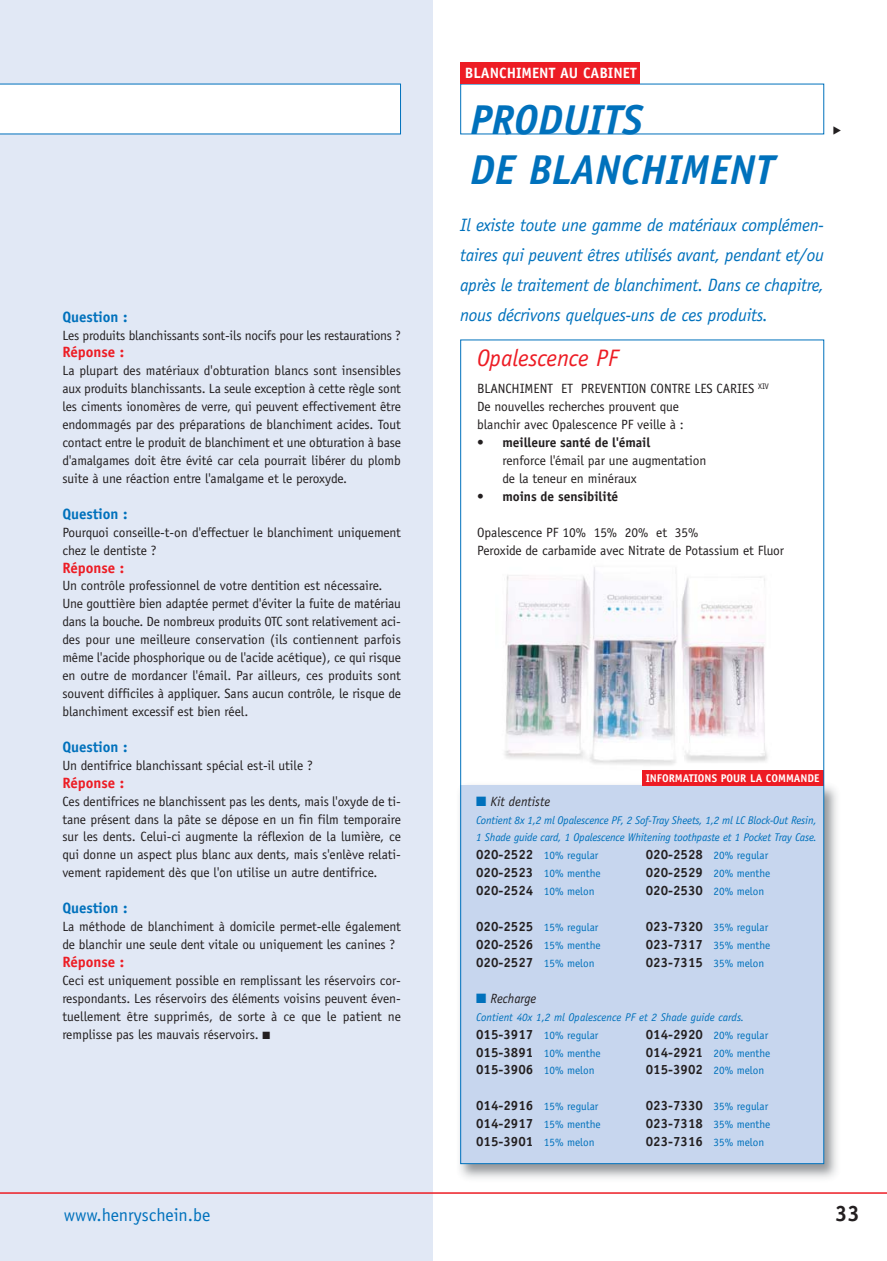
<style>
.page{position:relative;width:887px;height:1261px;background:#fff}
.page>*{position:absolute;margin:0;border:0;box-sizing:border-box;transform-origin:0 0}
.t1{font:italic 700 41.82px/50.2px "Officina Sans";color:#0071bc}
.t2{font:italic 23.8px "Officina Sans";letter-spacing:-.005em;color:#ed1c24}
.t3{font:700 22.22px "Officina Sans";color:#231f20}
.t4{font:italic 17.85px/29.9px "Officina Sans";letter-spacing:-.015em;color:#0071bc;text-align:justify}
.t5{font:17.85px "Officina Sans";color:#0071bc}
.t6{font:700 14.88px "Officina Sans";letter-spacing:-.005em;color:#0071bc}
.t7{font:700 14.88px "Officina Sans";letter-spacing:-.005em;color:#ed1c24}
.t8{font:700 14.88px "Officina Sans";color:#fff}
.t9{font:13.47px/17.8px "Officina Sans";letter-spacing:-.005em;color:#231f20}
.t10{font:700 13.47px "Officina Sans";color:#231f20}
.t11{font:italic 13.47px "Officina Sans";color:#231f20}
.t12{font:italic 11.2px/17.8px "Officina Sans";letter-spacing:-.015em;color:#0071bc}
.t13{font:11.2px/17.8px "Officina Sans";color:#0071bc}
.t14{font:700 11.2px "Officina Sans";color:#fff}
.s1{font-weight:700}
.s2{font-weight:400}
.s3{color:#0071bc}
.s4{font-weight:700;font-style:normal;font-size:13.47px;color:#231f20}
.s5{font-style:normal}
.s6{font-weight:400;font-size:11.2px;color:#0071bc}
.s7{font-weight:700;font-size:13.47px;color:#231f20}
</style>
<div class="page">
<img style="left:504px;top:567px;width:264px;height:198px">
<div style="left:0;top:0;width:433px;height:1260px;background:#e1e8f5"></div>
<hr style="left:0;top:1192px;width:887px;height:1px;background:#ed1c24">
<div style="left:460px;top:62px;width:180px;height:22px;background:#ed1c24"></div>
<div style="left:0;top:84px;width:401px;height:50px;background:#fff"></div>
<img style="left:459px;top:778px;width:378px;height:401px">
<img style="left:496px;top:778px;width:146px;height:2px">
<div style="left:460px;top:785px;width:364px;height:378px;background:#c7d6ee"></div>
<div style="left:642px;top:769px;width:182px;height:16px;background:#ed1c24"></div>
<p class="t6" style="left:62px;top:311px;width:67px">Question :</p>
<p class="t9" style="left:62px;top:327px;width:340px">Les produits blanchissants sont-ils nocifs pour les restaurations ?</p>
<p class="t7" style="left:62px;top:346px;width:63px">Réponse :</p>
<p class="t9" style="left:62px;top:363px;width:340px;text-align:justify">La plupart des matériaux d'obturation blancs sont insensibles aux produits blanchissants. La seule exception à cette règle sont les ciments ionomères de verre, qui peuvent effectivement être endommagés par des préparations de blanchiment acides. Tout contact entre le produit de blanchiment et une obturation à base d'amalgames doit être évité car cela pourrait libérer du plomb suite à une réaction entre l'amalgame et le peroxyde.</p>
<p class="t6" style="left:62px;top:508px;width:67px">Question :</p>
<p class="t9" style="left:62px;top:524px;width:340px">Pourquoi conseille-t-on d'effectuer le blanchiment uniquement chez le dentiste ?</p>
<p class="t7" style="left:62px;top:561px;width:63px">Réponse :</p>
<p class="t9" style="left:62px;top:578px;width:340px">Un contrôle professionnel de votre dentition est nécessaire.<br>Une gouttière bien adaptée permet d'éviter la fuite de matériau dans la bouche. De nombreux produits OTC sont relativement aci&shy;des pour une meilleure conservation (ils contiennent parfois même l'acide phosphorique ou de l'acide acétique), ce qui risque en outre de mordancer l'émail. Par ailleurs, ces produits sont souvent difficiles à appliquer. Sans aucun contrôle, le risque de blanchiment excessif est bien réel.</p>
<p class="t6" style="left:62px;top:741px;width:67px">Question :</p>
<p class="t9" style="left:62px;top:757px;width:252px">Un dentifrice blanchissant spécial est-il utile ?</p>
<p class="t7" style="left:62px;top:776px;width:63px">Réponse :</p>
<p class="t9" style="left:62px;top:793px;width:340px;text-align:justify">Ces dentifrices ne blanchissent pas les dents, mais l'oxyde de ti&shy;tane présent dans la pâte se dépose en un fin film temporaire sur les dents. Celui-ci augmente la réflexion de la lumière, ce qui donne un aspect plus blanc aux dents, mais s'enlève relati&shy;vement rapidement dès que l'on utilise un autre dentifrice.</p>
<p class="t6" style="left:62px;top:902px;width:67px">Question :</p>
<p class="t9" style="left:62px;top:918px;width:340px">La méthode de blanchiment à domicile permet-elle également de blanchir une seule dent vitale ou uniquement les canines ?</p>
<p class="t7" style="left:62px;top:956px;width:63px">Réponse :</p>
<p class="t9" style="left:62px;top:972px;width:340px;text-align:justify">Ceci est uniquement possible en remplissant les réservoirs cor&shy;respondants. Les réservoirs des éléments voisins peuvent éven&shy;tuellement être supprimés, de sorte à ce que le patient ne remplisse pas les mauvais réservoirs. ■</p>
<h3 class="t5" style="left:64px;top:1207px;width:148px">www.henryschein.be</h3>
<p class="t8" style="left:465px;top:68px;width:173px">BLANCHIMENT AU CABINET</p>
<h1 class="t1" style="left:470px;top:98px;width:306px">PRODUITS<br>DE BLANCHIMENT</h1>
<h3 class="t4" style="left:460px;top:211px;width:365px">Il existe toute une gamme de matériaux complémen&shy;taires qui peuvent êtres utilisés avant, pendant et/ou après le traitement de blanchiment. Dans ce chapitre, nous décrivons quelques-uns de ces produits.</h3>
<h2 class="t2" style="left:477px;top:349px;width:143px">Opalescence PF</h2>
<p class="t9" style="left:477px;top:381px;width:293px">BLANCHIMENT ET PREVENTION CONTRE LES CARIES <sup>XIV<br></sup>De nouvelles recherches prouvent que<br>blanchir avec Opalescence PF veille à :</p>
<p class="t9" style="left:502px;top:434px;width:205px;text-indent:-25px">• <span class="s1">meilleure santé de l'émail<br></span>renforce l'émail par une augmentation de la teneur en minéraux</p>
<p class="t10" style="left:477px;top:491px;width:143px"><span class="s2">•</span> moins de sensibilité</p>
<p class="t9" style="left:477px;top:524px;width:308px">Opalescence PF 10% 15% 20% et 35%<br>Peroxide de carbamide avec Nitrate de Potassium et Fluor</p>
<p class="t14" style="left:646px;top:773px;width:175px">INFORMATIONS POUR LA COMMANDE</p>
<p class="t11" style="left:476px;top:795px;width:75px"><span class="s3">■</span> Kit dentiste</p>
<p class="t12" style="left:476px;top:811px;width:342px">Contient 8x 1,2 ml Opalescence PF, 2 Sof-Tray Sheets, 1,2 ml LC Block-Out Resin, 1 Shade guide card, 1 Opalescence Whitening toothpaste et 1 Pocket Tray Case.<br><span class="s4">020-2522</span> <span class="s5">10% regular<br></span><span class="s4">020-2523</span> <span class="s5">10% menthe</span></p>
<p class="t10" style="left:476px;top:885px;width:120px">020-2524 <span class="s6">10% melon</span></p>
<p class="t13" style="left:476px;top:919px;width:126px"><span class="s7">020-2525</span> 15% regular<br><span class="s7">020-2526</span> 15% menthe</p>
<p class="t10" style="left:476px;top:957px;width:120px">020-2527 <span class="s6">15% melon</span></p>
<p class="t11" style="left:476px;top:992px;width:62px"><span class="s3">■</span> Recharge</p>
<p class="t12" style="left:476px;top:1008px;width:270px">Contient 40x 1,2 ml Opalescence PF et 2 Shade guide cards.<br><span class="s4">015-3917</span> <span class="s5">10% regular<br></span><span class="s4">015-3891</span> <span class="s5">10% menthe</span></p>
<p class="t10" style="left:476px;top:1064px;width:120px">015-3906 <span class="s6">10% melon</span></p>
<p class="t13" style="left:476px;top:1098px;width:126px"><span class="s7">014-2916</span> 15% regular<br><span class="s7">014-2917</span> 15% menthe</p>
<p class="t10" style="left:476px;top:1136px;width:120px">015-3901 <span class="s6">15% melon</span></p>
<p class="t13" style="left:646px;top:847px;width:126px"><span class="s7">020-2528</span> 20% regular<br><span class="s7">020-2529</span> 20% menthe</p>
<p class="t10" style="left:646px;top:885px;width:120px">020-2530 <span class="s6">20% melon</span></p>
<p class="t13" style="left:646px;top:919px;width:126px"><span class="s7">023-7320</span> 35% regular<br><span class="s7">023-7317</span> 35% menthe</p>
<p class="t10" style="left:646px;top:957px;width:120px">023-7315 <span class="s6">35% melon</span></p>
<p class="t13" style="left:646px;top:1026px;width:126px"><span class="s7">014-2920</span> 20% regular<br><span class="s7">014-2921</span> 20% menthe</p>
<p class="t10" style="left:646px;top:1064px;width:120px">015-3902 <span class="s6">20% melon</span></p>
<p class="t13" style="left:646px;top:1098px;width:126px"><span class="s7">023-7330</span> 35% regular<br><span class="s7">023-7318</span> 35% menthe</p>
<p class="t10" style="left:646px;top:1136px;width:120px">023-7316 <span class="s6">35% melon</span></p>
<h3 class="t3" style="left:835px;top:1204px;width:26px">33</h3>
</div>
